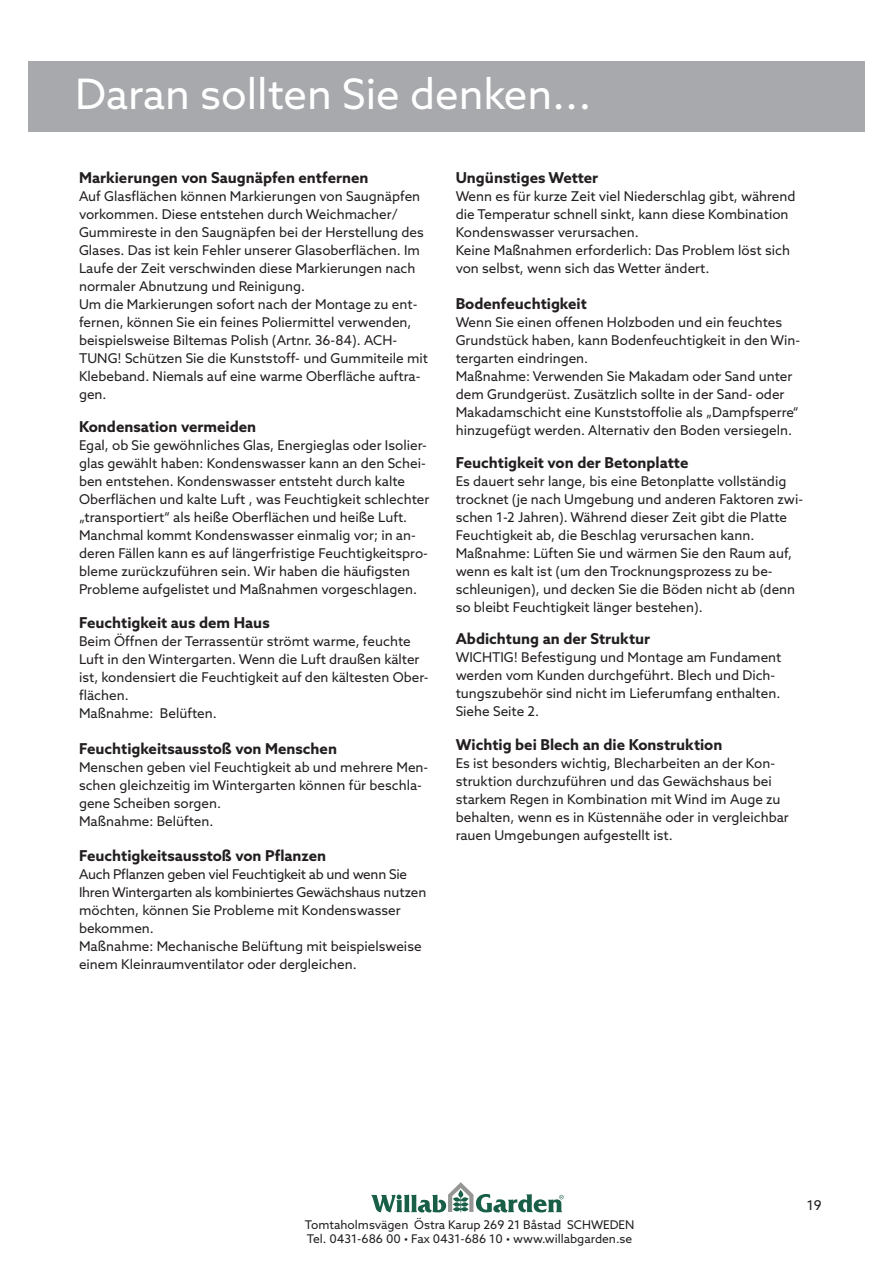
<style>
.page{position:relative;width:893px;height:1263px;background:#fff}
.page>*{position:absolute;margin:0;border:0;box-sizing:border-box;transform-origin:0 0}
.t1{font:42px "Azo Sans";color:#fff}
.t2{font:700 15px "Azo Sans";color:#231f20}
.t3{font:13.5px/18px "Azo Sans";color:#231f20}
.t4{font:12px "Azo Sans";color:#231f20}
</style>
<div class="page">
<svg style="left:371px;top:1182px;width:193px;height:30px"></svg>
<div style="left:28px;top:61px;width:837px;height:70px;background:#a8a9ad"></div>
<p class="t1" style="left:75px;top:67px;width:517px">Daran sollten Sie denken...</p>
<p class="t2" style="left:79px;top:167px;width:291px">Markierungen von Saugnäpfen entfernen</p>
<p class="t3" style="left:79px;top:187px;width:346px">Auf Glasflächen können Markierungen von Saugnäpfen vorkommen. Diese entstehen durch Weichmacher/ Gummireste in den Saugnäpfen bei der Herstellung des Glases. Das ist kein Fehler unserer Glasoberflächen. Im Laufe der Zeit verschwinden diese Markierungen nach normaler Abnutzung und Reinigung.</p>
<p class="t3" style="left:79px;top:295px;width:351px">Um die Markierungen sofort nach der Montage zu ent&shy;fernen, können Sie ein feines Poliermittel verwenden, beispielsweise Biltemas Polish (Artnr. 36-84). ACH-TUNG! Schützen Sie die Kunststoff- und Gummiteile mit Klebeband. Niemals auf eine warme Oberfläche auftra&shy;gen.</p>
<p class="t2" style="left:79px;top:416px;width:179px">Kondensation vermeiden</p>
<p class="t3" style="left:79px;top:436px;width:352px">Egal, ob Sie gewöhnliches Glas, Energieglas oder Isolier&shy;glas gewählt haben: Kondenswasser kann an den Schei&shy;ben entstehen. Kondenswasser entsteht durch kalte Oberflächen und kalte Luft , was Feuchtigkeit schlechter „transportiert“ als heiße Oberflächen und heiße Luft.<br>Manchmal kommt Kondenswasser einmalig vor; in an&shy;deren Fällen kann es auf längerfristige Feuchtigkeitspro&shy;bleme zurückzuführen sein. Wir haben die häufigsten Probleme aufgelistet und Maßnahmen vorgeschlagen.</p>
<p class="t2" style="left:79px;top:613px;width:192px">Feuchtigkeit aus dem Haus</p>
<p class="t3" style="left:79px;top:632px;width:351px">Beim Öffnen der Terrassentür strömt warme, feuchte Luft in den Wintergarten. Wenn die Luft draußen kälter ist, kondensiert die Feuchtigkeit auf den kältesten Ober&shy;flächen.</p>
<p class="t3" style="left:79px;top:704px;width:139px">Maßnahme: Belüften.</p>
<p class="t2" style="left:79px;top:739px;width:259px">Feuchtigkeitsausstoß von Menschen</p>
<p class="t3" style="left:79px;top:758px;width:351px">Menschen geben viel Feuchtigkeit ab und mehrere Men&shy;schen gleichzeitig im Wintergarten können für beschla&shy;gene Scheiben sorgen.</p>
<p class="t3" style="left:79px;top:812px;width:136px">Maßnahme: Belüften.</p>
<p class="t2" style="left:79px;top:845px;width:249px">Feuchtigkeitsausstoß von Pflanzen</p>
<p class="t3" style="left:79px;top:865px;width:349px">Auch Pflanzen geben viel Feuchtigkeit ab und wenn Sie Ihren Wintergarten als kombiniertes Gewächshaus nutzen möchten, können Sie Probleme mit Kondenswasser bekommen.<br>Maßnahme: Mechanische Belüftung mit beispielsweise einem Kleinraumventilator oder dergleichen.</p>
<p class="t2" style="left:456px;top:168px;width:144px">Ungünstiges Wetter</p>
<p class="t3" style="left:456px;top:187px;width:341px">Wenn es für kurze Zeit viel Niederschlag gibt, während die Temperatur schnell sinkt, kann diese Kombination<br>Kondenswasser verursachen.</p>
<p class="t3" style="left:456px;top:241px;width:336px">Keine Maßnahmen erforderlich: Das Problem löst sich von selbst, wenn sich das Wetter ändert.</p>
<p class="t2" style="left:456px;top:293px;width:133px">Bodenfeuchtigkeit</p>
<p class="t3" style="left:456px;top:313px;width:346px">Wenn Sie einen offenen Holzboden und ein feuchtes<br>Grundstück haben, kann Bodenfeuchtigkeit in den Win&shy;tergarten eindringen.</p>
<p class="t3" style="left:456px;top:367px;width:344px">Maßnahme: Verwenden Sie Makadam oder Sand unter dem Grundgerüst. Zusätzlich sollte in der Sand- oder Makadamschicht eine Kunststoffolie als „Dampfsperre“ hinzugefügt werden. Alternativ den Boden versiegeln.</p>
<p class="t2" style="left:456px;top:453px;width:234px">Feuchtigkeit von der Betonplatte</p>
<p class="t3" style="left:456px;top:472px;width:349px">Es dauert sehr lange, bis eine Betonplatte vollständig trocknet (je nach Umgebung und anderen Faktoren zwi&shy;schen 1-2 Jahren). Während dieser Zeit gibt die Platte Feuchtigkeit ab, die Beschlag verursachen kann.</p>
<p class="t3" style="left:456px;top:544px;width:341px">Maßnahme: Lüften Sie und wärmen Sie den Raum auf, wenn es kalt ist (um den Trocknungsprozess zu be&shy;schleunigen), und decken Sie die Böden nicht ab (denn so bleibt Feuchtigkeit länger bestehen).</p>
<p class="t2" style="left:456px;top:628px;width:196px">Abdichtung an der Struktur</p>
<p class="t3" style="left:456px;top:648px;width:327px">WICHTIG! Befestigung und Montage am Fundament werden vom Kunden durchgeführt. Blech und Dich&shy;tungszubehör sind nicht im Lieferumfang enthalten.<br>Siehe Seite 2.</p>
<p class="t2" style="left:456px;top:735px;width:268px">Wichtig bei Blech an die Konstruktion</p>
<p class="t3" style="left:456px;top:754px;width:335px">Es ist besonders wichtig, Blecharbeiten an der Kon&shy;struktion durchzuführen und das Gewächshaus bei starkem Regen in Kombination mit Wind im Auge zu behalten, wenn es in Küstennähe oder in vergleichbar rauen Umgebungen aufgestellt ist.</p>
<p class="t3" style="left:807px;top:1196px;width:16px">19</p>
<p class="t4" style="left:305px;top:1217px;width:331px">Tomtaholmsvägen Östra Karup 269 21 Båstad SCHWEDEN</p>
<p class="t4" style="left:307px;top:1231px;width:327px">Tel. 0431-686 00 • Fax 0431-686 10 • www.willabgarden.se</p>
</div>
